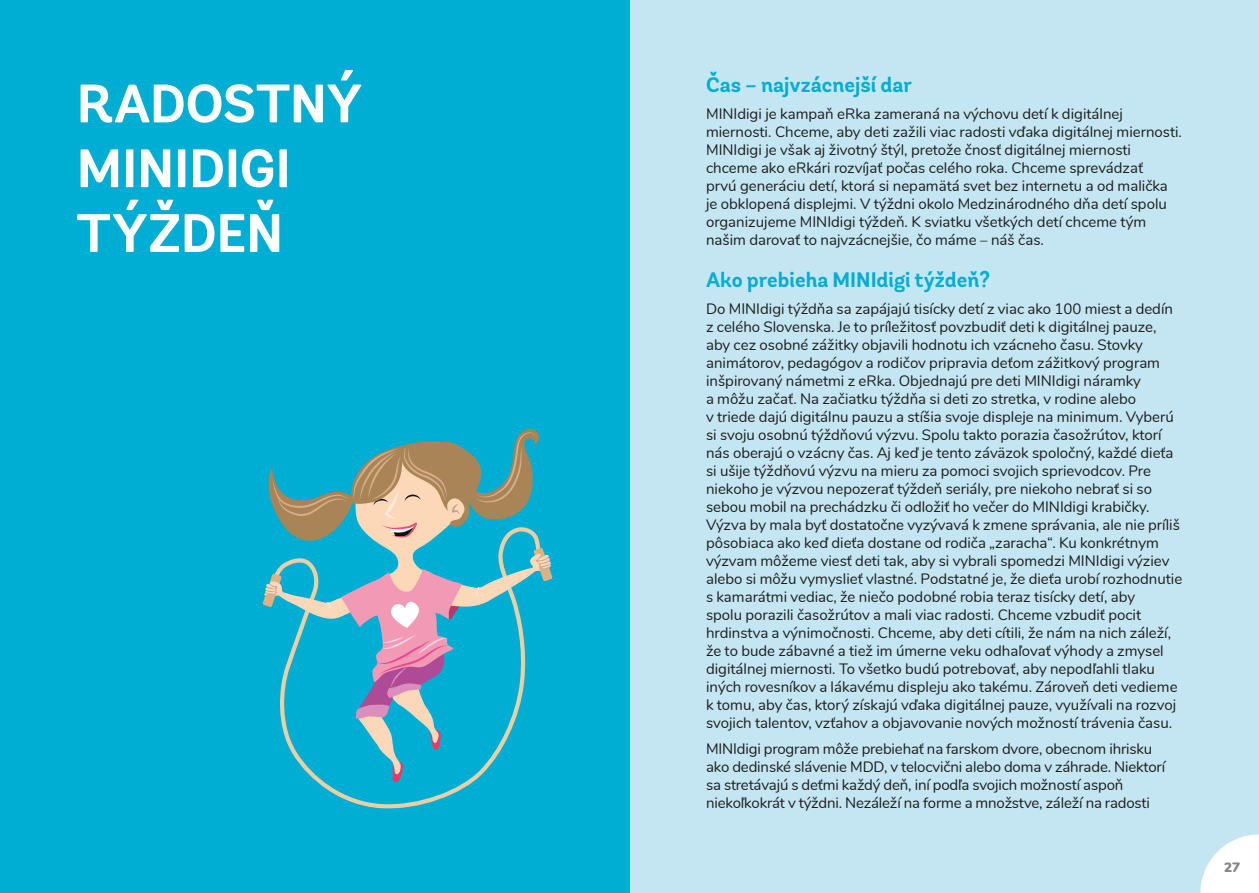
<style>
.page{position:relative;width:1259px;height:893px;background:#fff}
.page>*{position:absolute;margin:0;border:0;box-sizing:border-box;transform-origin:0 0}
.t1{font:700 54px/64.8px "Andes Rounded";letter-spacing:-.01em;color:#fff}
.t2{font:700 21px "Andes Rounded";color:#00add3}
.t3{font:15px/18px "Nunito";color:#1d1d1b}
.t4{font:900 13.5px "Nunito";color:#878686}
</style>
<div class="page">
<div style="left:629px;top:0;width:630px;height:893px;background:#c4e6f3"></div>
<div style="left:0;top:0;width:629px;height:893px;background:#00add3"></div>
<svg style="left:1200px;top:834px;width:59px;height:59px"></svg>
<svg style="left:320px;top:784px;width:150px;height:25px"></svg>
<svg style="left:263px;top:428px;width:290px;height:356px"></svg>
<h1 class="t1" style="left:77px;top:73px;width:287px">RADOSTNÝ<br>MINIDIGI<br>TÝŽDEŇ</h1>
<h2 class="t2" style="left:706px;top:72px;width:208px">Čas – najvzácnejší dar</h2>
<p class="t3" style="left:706px;top:104px;width:477px">MINIdigi je kampaň eRka zameraná na výchovu detí k digitálnej miernosti. Chceme, aby deti zažili viac radosti vďaka digitálnej miernosti.<br>MINIdigi je však aj životný štýl, pretože čnosť digitálnej miernosti chceme ako eRkári rozvíjať počas celého roka. Chceme sprevádzať<br>prvú generáciu detí, ktorá si nepamätá svet bez internetu a od malička je obklopená displejmi. V týždni okolo Medzinárodného dňa detí spolu organizujeme MINIdigi týždeň. K sviatku všetkých detí chceme tým našim darovať to najvzácnejšie, čo máme – náš čas.</p>
<h2 class="t2" style="left:706px;top:267px;width:285px">Ako prebieha MINIdigi týždeň?</h2>
<p class="t3" style="left:706px;top:298px;width:478px">Do MINIdigi týždňa sa zapájajú tisícky detí z viac ako 100 miest a dedín z celého Slovenska. Je to príležitosť povzbudiť deti k digitálnej pauze, aby cez osobné zážitky objavili hodnotu ich vzácneho času. Stovky animátorov, pedagógov a rodičov pripravia deťom zážitkový program inšpirovaný námetmi z eRka. Objednajú pre deti MINIdigi náramky<br>a môžu začať. Na začiatku týždňa si deti zo stretka, v rodine alebo<br>v triede dajú digitálnu pauzu a stíšia svoje displeje na minimum. Vyberú si svoju osobnú týždňovú výzvu. Spolu takto porazia časožrútov, ktorí nás oberajú o vzácny čas. Aj keď je tento záväzok spoločný, každé dieťa si ušije týždňovú výzvu na mieru za pomoci svojich sprievodcov. Pre niekoho je výzvou nepozerať týždeň seriály, pre niekoho nebrať si so sebou mobil na prechádzku či odložiť ho večer do MINIdigi krabičky.<br>Výzva by mala byť dostatočne vyzývavá k zmene správania, ale nie príliš pôsobiaca ako keď dieťa dostane od rodiča „zaracha“. Ku konkrétnym výzvam môžeme viesť deti tak, aby si vybrali spomedzi MINIdigi výziev alebo si môžu vymyslieť vlastné. Podstatné je, že dieťa urobí rozhodnutie s kamarátmi vediac, že niečo podobné robia teraz tisícky detí, aby<br>spolu porazili časožrútov a mali viac radosti. Chceme vzbudiť pocit hrdinstva a výnimočnosti. Chceme, aby deti cítili, že nám na nich záleží, že to bude zábavné a tiež im úmerne veku odhaľovať výhody a zmysel digitálnej miernosti. To všetko budú potrebovať, aby nepodľahli tlaku iných rovesníkov a lákavému displeju ako takému. Zároveň deti vedieme k tomu, aby čas, ktorý získajú vďaka digitálnej pauze, využívali na rozvoj svojich talentov, vzťahov a objavovanie nových možností trávenia času.</p>
<p class="t3" style="left:706px;top:739px;width:461px">MINIdigi program môže prebiehať na farskom dvore, obecnom ihrisku ako dedinské slávenie MDD, v telocvični alebo doma v záhrade. Niektorí sa stretávajú s deťmi každý deň, iní podľa svojich možností aspoň niekoľkokrát v týždni. Nezáleží na forme a množstve, záleží na radosti</p>
<p class="t4" style="left:1224px;top:857px;width:18px">27</p>
</div>
